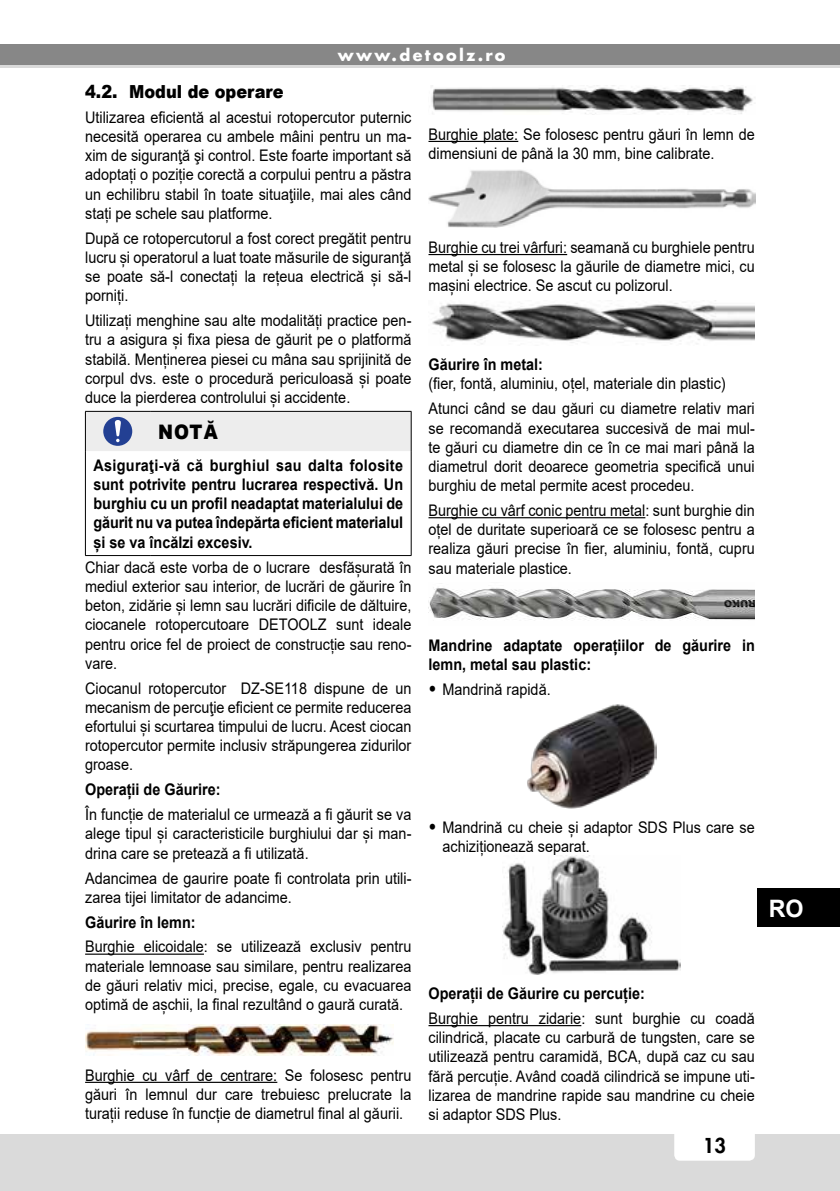
<style>
.page{position:relative;width:840px;height:1191px;background:#fff}
.page>*{position:absolute;margin:0;border:0;box-sizing:border-box;transform-origin:0 0}
.t1{font:700 24px "Arial";color:#fff}
.t2{font:900 20px "Arial";color:#000;scale:.9 1}
.t3{font:800 20px "Futura";color:#000}
.t4{font:900 18px "Arial";color:#000;scale:.9 1}
.t5{font:16px/19.2px "Arial";color:#000;text-align:justify;scale:.9 1}
.t6{font:700 16px/19.2px "Arial";color:#000;text-align:justify;scale:.9 1}
.t7{font:700 16px "Futura";letter-spacing:.15em;color:#fff}
.s1{font-weight:900;font-size:18px}
</style>
<div class="page">
<div style="left:0;top:1134px;width:839px;height:57px;background:#dadada"></div>
<div style="left:674px;top:1120px;width:80px;height:40px;background:#fff;border-radius:6px"></div>
<div style="left:0;top:44px;width:839px;height:24px;background:#878787"></div>
<hr style="left:0;top:65px;width:839px;height:3px;background:#dadada">
<div style="left:757px;top:888px;width:82px;height:39px;background:#000"></div>
<hr style="left:85px;top:953px;width:119px;height:1px;background:#000">
<hr style="left:85px;top:1081px;width:192px;height:2px;background:#000">
<hr style="left:410px;top:451px;width:1px;height:104px;background:#000">
<hr style="left:85px;top:451px;width:1px;height:104px;background:#000">
<hr style="left:85px;top:555px;width:65px;height:1px;background:#000">
<hr style="left:150px;top:555px;width:261px;height:1px;background:#000">
<svg style="left:85px;top:411px;width:326px;height:40px;background:#dedfe3"></svg>
<img style="left:85px;top:1024px;width:308px;height:31px">
<hr style="left:428px;top:141px;width:90px;height:1px;background:#000">
<hr style="left:428px;top:254px;width:139px;height:1px;background:#000">
<hr style="left:428px;top:517px;width:217px;height:1px;background:#000">
<hr style="left:428px;top:1025px;width:153px;height:1px;background:#000">
<img style="left:431px;top:85px;width:322px;height:30px">
<img style="left:428px;top:170px;width:327px;height:58px">
<img style="left:432px;top:300px;width:322px;height:44px">
<img style="left:428px;top:587px;width:326px;height:33px">
<img style="left:527px;top:704px;width:129px;height:104px">
<img style="left:502px;top:855px;width:178px;height:119px">
<p class="t7" style="left:338px;top:44px;width:169px">www.detoolz.ro</p>
<p class="t4" style="left:85px;top:78px;width:222px">4.2. Modul de operare</p>
<p class="t5" style="left:85px;top:107px;width:364px">Utilizarea eficientă al acestui rotopercutor puternic necesită operarea cu ambele mâini pentru un ma&shy;xim de siguranţă şi control. Este foarte important să adoptați o poziție corectă a corpului pentru a păstra un echilibru stabil în toate situaţiile, mai ales când stați pe schele sau platforme.</p>
<p class="t5" style="left:85px;top:228px;width:364px">După ce rotopercutorul a fost corect pregătit pentru lucru și operatorul a luat toate măsurile de siguranţă se poate să-l conectați la rețeua electrică și să-l porniți.</p>
<p class="t5" style="left:85px;top:311px;width:364px">Utilizați menghine sau alte modalități practice pen&shy;tru a asigura și fixa piesa de găurit pe o platformă stabilă. Menținerea piesei cu mâna sau sprijinită de corpul dvs. este o procedură periculoasă și poate duce la pierderea controlului și accidente.</p>
<p class="t2" style="left:158px;top:417px;width:68px">NOTĂ</p>
<p class="t6" style="left:93px;top:456px;width:345px">Asiguraţi-vă că burghiul sau dalta folosite sunt potrivite pentru lucrarea respectivă. Un burghiu cu un profil neadaptat materialului de găurit nu va putea îndepărta eficient materialul și se va încălzi excesiv.</p>
<p class="t5" style="left:85px;top:557px;width:364px">Chiar dacă este vorba de o lucrare desfășurată în mediul exterior sau interior, de lucrări de găurire în beton, zidărie și lemn sau lucrări dificile de dăltuire, ciocanele rotopercutoare DETOOLZ sunt ideale pentru orice fel de proiect de construcție sau reno&shy;vare.</p>
<p class="t5" style="left:85px;top:678px;width:364px">Ciocanul rotopercutor DZ-SE118 dispune de un mecanism de percuţie eficient ce permite reducerea efortului și scurtarea timpului de lucru. Acest ciocan rotopercutor permite inclusiv străpungerea zidurilor groase.</p>
<p class="t6" style="left:85px;top:780px;width:152px">Operații de Găurire:</p>
<p class="t5" style="left:85px;top:805px;width:364px">În funcție de materialul ce urmează a fi găurit se va alege tipul și caracteristicile burghiului dar și man&shy;drina care se pretează a fi utilizată.</p>
<p class="t5" style="left:85px;top:868px;width:364px">Adancimea de gaurire poate fi controlata prin utili&shy;zarea tijei limitator de adancime.</p>
<p class="t6" style="left:85px;top:912px;width:124px">Găurire în lemn:</p>
<p class="t5" style="left:85px;top:937px;width:364px">Burghie elicoidale: se utilizează exclusiv pentru materiale lemnoase sau similare, pentru realizarea de găuri relativ mici, precise, egale, cu evacuarea optimă de așchii, la final rezultând o gaură curată.</p>
<p class="t5" style="left:85px;top:1065px;width:364px">Burghie cu vârf de centrare: Se folosesc pentru găuri în lemnul dur care trebuiesc prelucrate la turații reduse în funcție de diametrul final al găurii.</p>
<p class="t5" style="left:428px;top:124px;width:364px">Burghie plate: Se folosesc pentru găuri în lemn de dimensiuni de până la 30 mm, bine calibrate.</p>
<p class="t5" style="left:428px;top:237px;width:364px">Burghie cu trei vârfuri: seamană cu burghiele pentru metal și se folosesc la găurile de diametre mici, cu mașini electrice. Se ascut cu polizorul.</p>
<p class="t6" style="left:428px;top:355px;width:129px">Găurire în metal:</p>
<p class="t5" style="left:428px;top:371px;width:364px;line-height:24.8px">(fier, fontă, aluminiu, oțel, materiale din plastic)<br>Atunci când se dau găuri cu diametre relativ mari</p>
<p class="t5" style="left:428px;top:418px;width:364px">se recomandă executarea succesivă de mai mul&shy;te găuri cu diametre din ce în ce mai mari până la diametrul dorit deoarece geometria specifică unui burghiu de metal permite acest procedeu.</p>
<p class="t5" style="left:428px;top:501px;width:364px">Burghie cu vârf conic pentru metal: sunt burghie din oțel de duritate superioară ce se folosesc pentru a realiza găuri precise în fier, aluminiu, fontă, cupru sau materiale plastice.</p>
<p class="t6" style="left:428px;top:635px;width:364px">Mandrine adaptate operațiilor de găurire in lemn, metal sau plastic:</p>
<p class="t5" style="left:428px;top:679px;width:137px"><span class="s1">•</span> Mandrină rapidă.</p>
<p class="t5" style="left:442px;top:818px;width:348px;text-indent:-14px"><span class="s1">•</span> Mandrină cu cheie și adaptor SDS Plus care se achiziționează separat.</p>
<p class="t6" style="left:428px;top:984px;width:242px">Operații de Găurire cu percuție:</p>
<p class="t5" style="left:428px;top:1008px;width:364px">Burghie pentru zidarie: sunt burghie cu coadă cilindrică, placate cu carbură de tungsten, care se utilizează pentru caramidă, BCA, după caz cu sau fără percuție. Având coadă cilindrică se impune uti&shy;lizarea de mandrine rapide sau mandrine cu cheie si adaptor SDS Plus.</p>
<p class="t3" style="left:702px;top:1132px;width:25px">13</p>
<h1 class="t1" style="left:768px;top:891px;width:36px">RO</h1>
</div>
